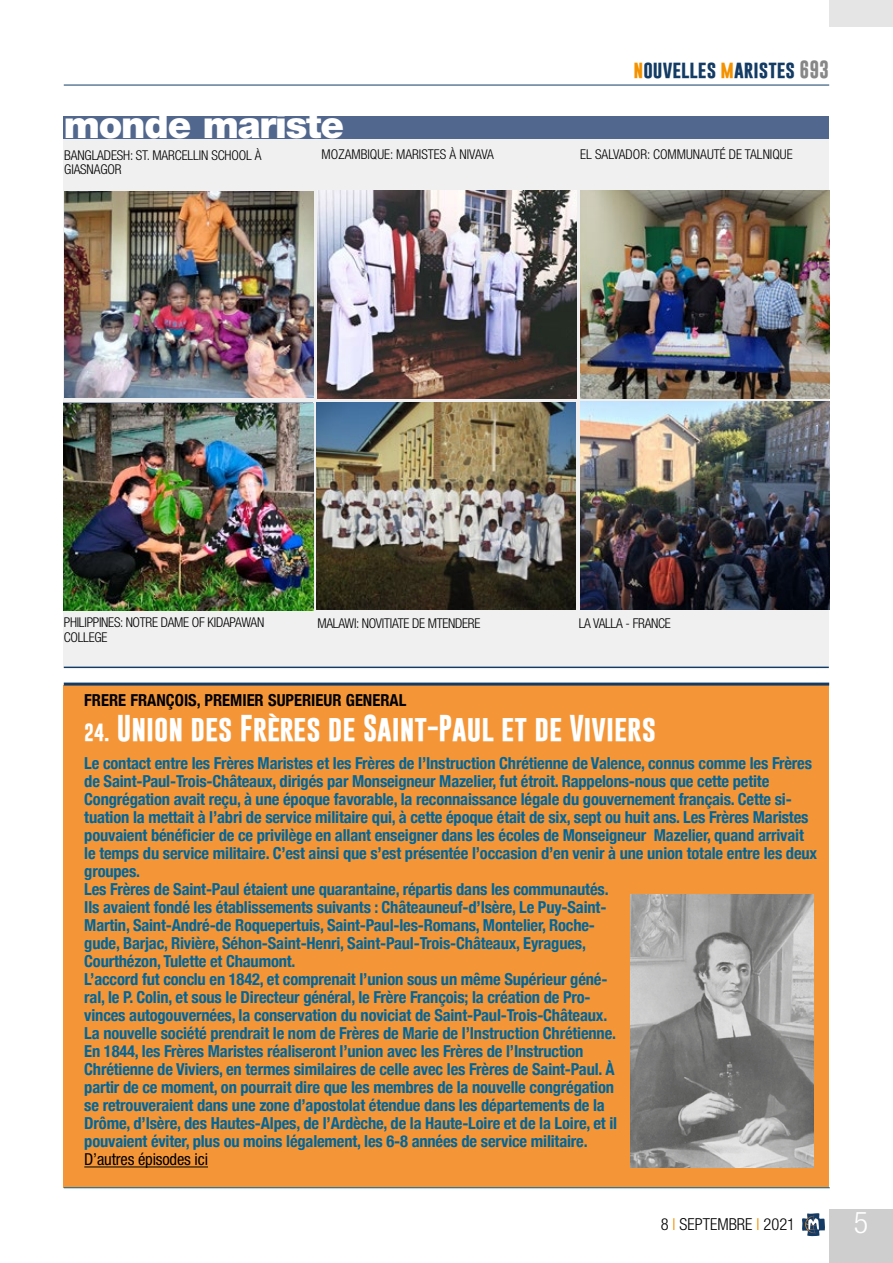
<style>
.page{position:relative;width:893px;height:1263px;background:#fff}
.page>*{position:absolute;margin:0;border:0;box-sizing:border-box;transform-origin:0 0}
.t1{font:900 37.5px "Helvetica Neue";letter-spacing:-.03em;color:#fff}
.t2{font:300 condensed 30px "Helvetica Neue";color:#fff}
.t3{font:700 27px "Gobold";color:#fff}
.t4{font:700 18px "Gobold";color:#133b64}
.t5{font:700 condensed 16.5px/18px "Helvetica Neue";letter-spacing:-.01em;color:#00669a}
.t6{font:700 condensed 16.5px "Helvetica Neue";color:#000}
.t7{font:condensed 16.5px "Helvetica Neue";letter-spacing:-.01em;color:#000}
.t8{font:300 condensed 16.5px "Helvetica Neue";color:#000}
.t9{font:300 condensed 13.5px "Helvetica Neue";letter-spacing:-.01em;color:#000}
.s1{color:#f39200}
.s2{color:#878787}
.s3{font-size:18px}
</style>
<div class="page">
<div style="left:829px;top:1209px;width:64px;height:54px;background:#cfcece"></div>
<hr style="left:64px;top:85px;width:765px;height:1px;background:#133b64">
<svg style="left:802px;top:1213px;width:23px;height:23px"></svg>
<div style="left:829px;top:0;width:64px;height:27px;background:#e6e5e5"></div>
<div style="left:63px;top:129px;width:766px;height:539px;background:#f1f0f0"></div>
<img style="left:64px;top:192px;width:249px;height:206px">
<img style="left:318px;top:191px;width:258px;height:207px">
<img style="left:64px;top:403px;width:249px;height:207px">
<img style="left:317px;top:402px;width:258px;height:208px">
<img style="left:580px;top:191px;width:249px;height:207px">
<hr style="left:64px;top:667px;width:765px;height:1px;background:#133b64">
<div style="left:63px;top:116px;width:766px;height:23px;background:#52678d"></div>
<img style="left:580px;top:402px;width:249px;height:208px">
<div style="left:64px;top:686px;width:765px;height:502px;background:#f49638"></div>
<hr style="left:84px;top:1167px;width:124px;height:1px;background:#000">
<hr style="left:64px;top:683px;width:765px;height:3px;background:#133b64">
<hr style="left:64px;top:1187px;width:766px;height:1px;background:#00669a">
<img style="left:631px;top:894px;width:182px;height:273px">
<h1 class="t1" style="left:64px;top:102px;width:282px">monde mariste</h1>
<p class="t4" style="left:634px;top:57px;width:197px"><span class="s1">n</span>ouvelles <span class="s1">m</span>aristes <span class="s2">693</span></p>
<p class="t9" style="left:322px;top:147px;width:174px">MOZAMBIQUE: MARISTES À NIVAVA</p>
<p class="t9" style="left:64px;top:148px;width:199px">BANGLADESH: ST. MARCELLIN SCHOOL À</p>
<p class="t9" style="left:580px;top:147px;width:214px">EL SALVADOR: COMMUNAUTÉ DE TALNIQUE</p>
<p class="t9" style="left:64px;top:161px;width:59px">GIASNAGOR</p>
<p class="t9" style="left:64px;top:614px;width:202px">PHILIPPINES: NOTRE DAME OF KIDAPAWAN</p>
<p class="t9" style="left:317px;top:615px;width:164px">MALAWI: NOVITIATE DE MTENDERE</p>
<p class="t9" style="left:64px;top:629px;width:45px">COLLEGE</p>
<p class="t9" style="left:579px;top:615px;width:94px">LA VALLA - FRANCE</p>
<p class="t6" style="left:84px;top:686px;width:324px">FRERE FRANÇOIS, PREMIER SUPERIEUR GENERAL</p>
<h3 class="t3" style="left:84px;top:710px;width:573px"><span class="s3">24.</span> Union des Frères de Saint-Paul et de Viviers</h3>
<p class="t5" style="left:84px;top:753px;width:734px">Le contact entre les Frères Maristes et les Frères de l’Instruction Chrétienne de Valence, connus comme les Frères de Saint-Paul-Trois-Châteaux, dirigés par Monseigneur Mazelier, fut étroit. Rappelons-nous que cette petite Congrégation avait reçu, à une époque favorable, la reconnaissance légale du gouvernement français. Cette si&shy;tuation la mettait à l’abri de service militaire qui, à cette époque était de six, sept ou huit ans. Les Frères Maristes pouvaient bénéficier de ce privilège en allant enseigner dans les écoles de Monseigneur Mazelier, quand arrivait le temps du service militaire. C’est ainsi que s’est présentée l’occasion d’en venir à une union totale entre les deux groupes.<br>Les Frères de Saint-Paul étaient une quarantaine, répartis dans les communautés.<br>Ils avaient fondé les établissements suivants : Châteauneuf-d’Isère, Le Puy-Saint-<br>Martin, Saint-André-de Roquepertuis, Saint-Paul-les-Romans, Montelier, Roche-<br>gude, Barjac, Rivière, Séhon-Saint-Henri, Saint-Paul-Trois-Châteaux, Eyragues,<br>Courthézon, Tulette et Chaumont.<br>L’accord fut conclu en 1842, et comprenait l’union sous un même Supérieur géné-<br>ral, le P. Colin, et sous le Directeur général, le Frère François; la création de Pro-<br>vinces autogouvernées, la conservation du noviciat de Saint-Paul-Trois-Châteaux.<br>La nouvelle société prendrait le nom de Frères de Marie de l’Instruction Chrétienne.<br>En 1844, les Frères Maristes réaliseront l’union avec les Frères de l’Instruction<br>Chrétienne de Viviers, en termes similaires de celle avec les Frères de Saint-Paul. À<br>partir de ce moment, on pourrait dire que les membres de la nouvelle congrégation<br>se retrouveraient dans une zone d’apostolat étendue dans les départements de la<br>Drôme, d’Isère, des Hautes-Alpes, de l’Ardèche, de la Haute-Loire et de la Loire, et il<br>pouvaient éviter, plus ou moins légalement, les 6-8 années de service militaire.</p>
<p class="t7" style="left:84px;top:1150px;width:125px">D’autres épisodes ici</p>
<p class="t8" style="left:661px;top:1215px;width:136px">8 <span class="s1">I</span> SEPTEMBRE <span class="s1">I</span> 2021</p>
<h2 class="t2" style="left:854px;top:1205px;width:16px">5</h2>
</div>
